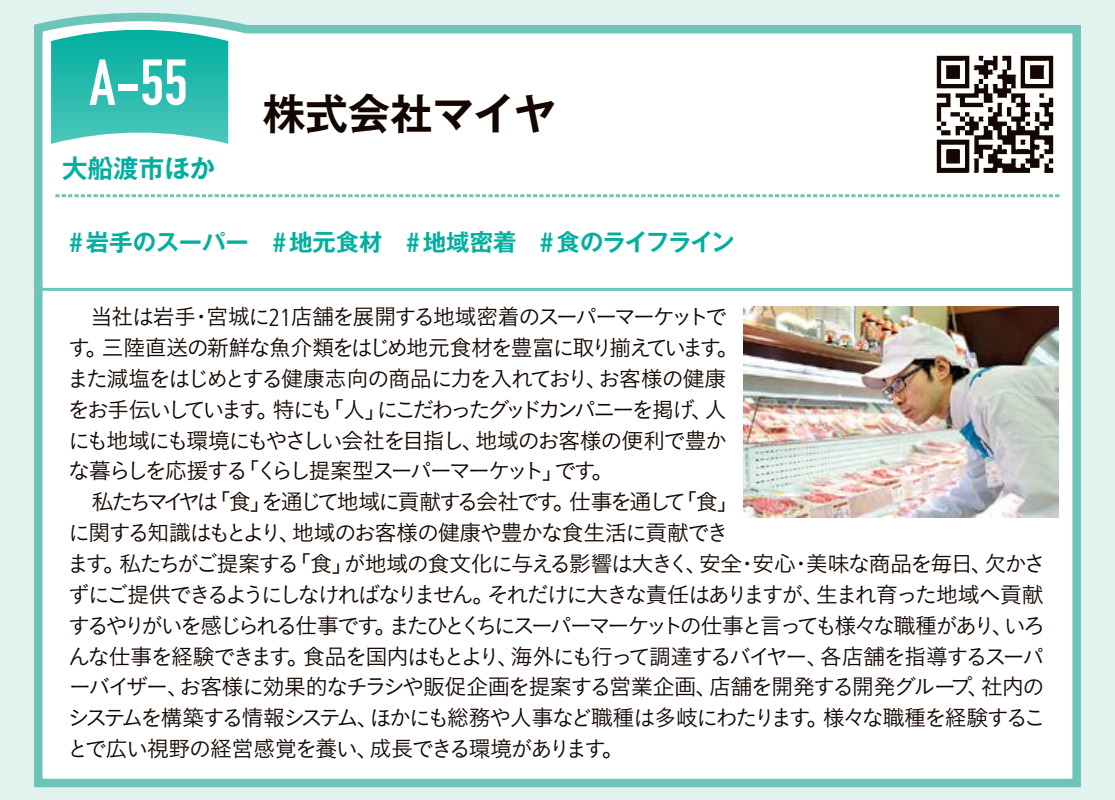
<style>
.page{position:relative;width:1115px;height:800px;background:#fff}
.page>*{position:absolute;margin:0;border:0;box-sizing:border-box;transform-origin:0 0}
.t1{font:700 63.9px "DIN Condensed";color:#fff}
.t2{font:700 42.6px "Gothic MB101 Pro De";letter-spacing:-.01em;color:#140700}
.t3{font:700 25.5px "Gothic MB101 Pro De";color:#00af9f}
.t4{font:700 23.4px "Gothic MB101 Pro De";color:#00af9f}
.t5{font:22.2px/30.9px "Koburina Go Std W3";letter-spacing:-.105em;color:#140700}
.s1{font-family:"Frutiger";font-size:27.6px}
.s2{font-family:"Frutiger";font-weight:300;font-stretch:condensed;font-size:24.6px}
</style>
<div class="page">
<div style="left:0;top:0;width:1114px;height:799px;background:#e2f2ef"></div>
<div style="left:34px;top:12px;width:1047px;height:776px;background:#fff"></div>
<svg style="left:51px;top:27px;width:177px;height:117px;background:#3ec2b6"></svg>
<svg style="left:55px;top:194px;width:1004px;height:3px;background:#a5dbd3"></svg>
<hr style="left:34px;top:288px;width:1046px;height:3px;background:#6dc5b9">
<img style="left:917px;top:37px;width:153px;height:154px">
<img style="left:743px;top:307px;width:315px;height:210px">
<h1 class="t1" style="left:89px;top:45px;width:100px">A-55</h1>
<p class="t3" style="left:62px;top:147px;width:154px">大船渡市ほか</p>
<h2 class="t2" style="left:263px;top:79px;width:294px">株式会社マイヤ</h2>
<p class="t4" style="left:69px;top:223px;width:666px"><span class="s1">#</span>岩手のスーパー　<span class="s1">#</span>地元食材　<span class="s1">#</span>地域密着　<span class="s1">#</span>食のライフライン</p>
<p class="t5" style="left:67px;top:301px;width:673px;text-indent:23px">当社は岩手・宮城に<span class="s2">21</span>店舗を展開する地域密着のスーパーマーケットです。三陸直送の新鮮な魚介類をはじめ地元食材を豊富に取り揃えています。また減塩をはじめとする健康志向の商品に力を入れており、お客様の健康をお手伝いしています。特にも「人」にこだわったグッドカンパニーを掲げ、人にも地域にも環境にもやさしい会社を目指し、地域のお客様の便利で豊かな暮らしを応援する「くらし提案型スーパーマーケット」です。</p>
<p class="t5" style="left:67px;top:486px;width:980px;text-indent:25px">私たちマイヤは「食」を通じて地域に貢献する会社です。仕事を通して「食」<br>に関する知識はもとより、地域のお客様の健康や豊かな食生活に貢献でき<br>ます。私たちがご提案する「食」が地域の食文化に与える影響は大きく、安全・安心・美味な商品を毎日、欠かさずにご提供できるようにしなければなりません。それだけに大きな責任はありますが、生まれ育った地域へ貢献するやりがいを感じられる仕事です。またひとくちにスーパーマーケットの仕事と言っても様々な職種があり、いろんな仕事を経験できます。食品を国内はもとより、海外にも行って調達するバイヤー、各店舗を指導するスーパーバイザー、お客様に効果的なチラシや販促企画を提案する営業企画、店舗を開発する開発グループ、社内のシステムを構築する情報システム、ほかにも総務や人事など職種は多岐にわたります。様々な職種を経験することで広い視野の経営感覚を養い、成長できる環境があります。</p>
</div>
